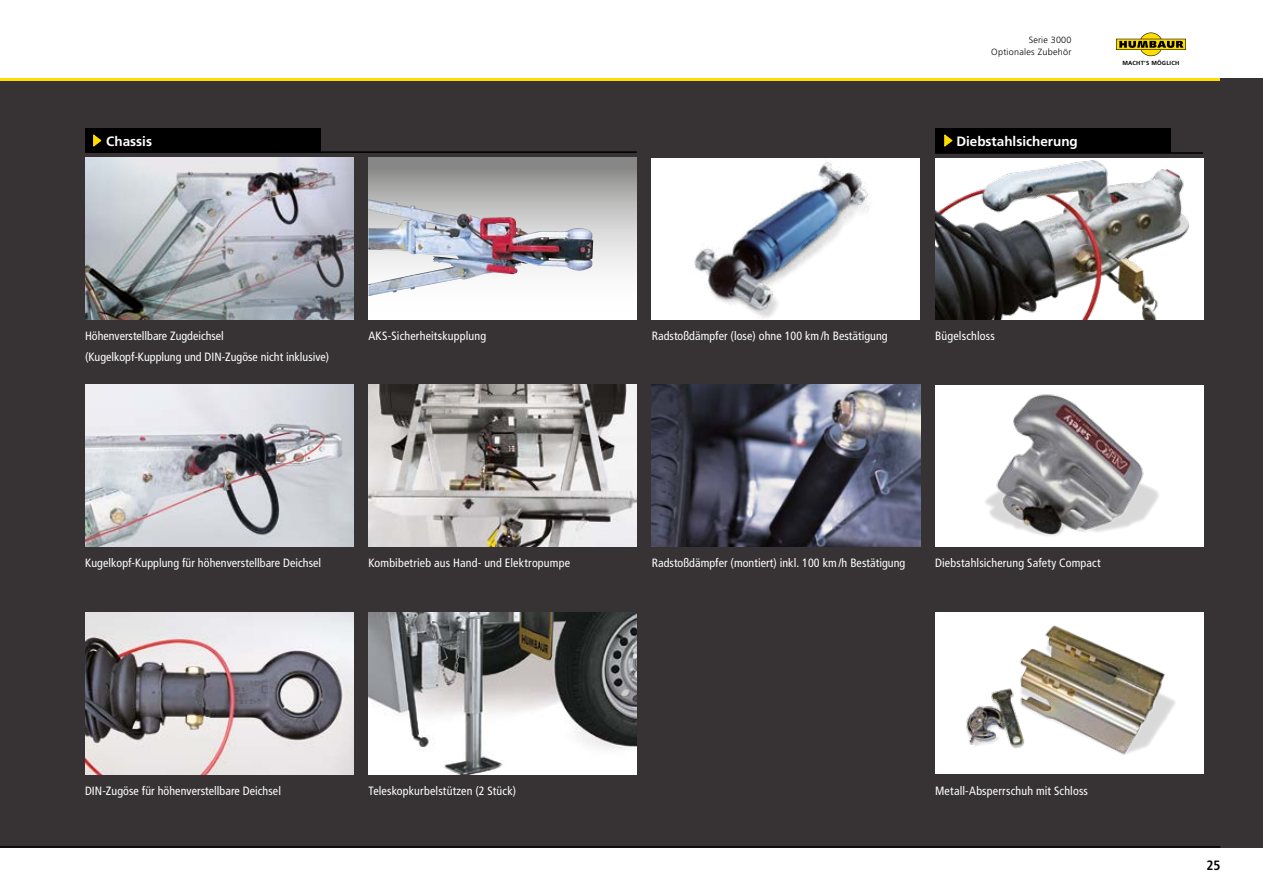
<style>
.page{position:relative;width:1263px;height:893px;background:#fff}
.page>*{position:absolute;margin:0;border:0;box-sizing:border-box;transform-origin:0 0}
.t1{font:13.5px "Frutiger LT 65 Bd";color:#fff}
.t2{font:13.5px "Frutiger LT 67 Bd Cn";color:#000}
.t3{font:12px/21px "Frutiger LT 57 Cn";letter-spacing:.005em;color:#fff}
.t4{font:9px/12px "Frutiger LT 45 Lt";letter-spacing:.03em;color:#000;text-align:right}
.t5{font:700 5.85px "Frutiger";letter-spacing:.035em;color:#000}
</style>
<div class="page">
<div style="left:0;top:78px;width:1263px;height:770px;background:#373334"></div>
<hr style="left:85px;top:151px;width:552px;height:2px;background:#000">
<div style="left:85px;top:128px;width:235px;height:25px;background:#000"></div>
<svg style="left:93px;top:134px;width:8px;height:13px"></svg>
<img style="left:85px;top:158px;width:268px;height:162px">
<img style="left:85px;top:385px;width:268px;height:162px">
<img style="left:85px;top:612px;width:268px;height:162px">
<svg style="left:368px;top:158px;width:269px;height:162px;background:#c5c5c5"></svg>
<img style="left:368px;top:199px;width:225px;height:97px">
<img style="left:368px;top:612px;width:269px;height:162px">
<img style="left:652px;top:158px;width:268px;height:162px">
<img style="left:368px;top:385px;width:269px;height:162px">
<img style="left:935px;top:158px;width:268px;height:162px">
<img style="left:652px;top:385px;width:268px;height:162px">
<div style="left:935px;top:385px;width:268px;height:162px;background:#fff"></div>
<img style="left:985px;top:394px;width:174px;height:142px">
<hr style="left:935px;top:152px;width:268px;height:2px;background:#000">
<div style="left:935px;top:128px;width:235px;height:25px;background:#000"></div>
<svg style="left:944px;top:134px;width:8px;height:13px"></svg>
<div style="left:935px;top:612px;width:268px;height:162px;background:#fff"></div>
<img style="left:966px;top:625px;width:209px;height:130px">
<hr style="left:0;top:78px;width:1220px;height:3px;background:#fd0">
<hr style="left:0;top:846px;width:1220px;height:2px;background:#000">
<svg style="left:1116px;top:33px;width:70px;height:23px"></svg>
<p class="t4" style="left:991px;top:34px;width:82px">Serie 3000<br>Optionales Zubehör</p>
<p class="t5" style="left:1122px;top:59px;width:59px">MACHT’S MÖGLICH</p>
<p class="t1" style="left:106px;top:133px;width:47px">Chassis</p>
<p class="t1" style="left:956px;top:133px;width:123px">Diebstahlsicherung</p>
<p class="t3" style="left:85px;top:325px;width:246px">Höhenverstellbare Zugdeichsel<br>(Kugelkopf-Kupplung und DIN-Zugöse nicht inklusive)</p>
<p class="t3" style="left:368px;top:325px;width:119px">AKS-Sicherheitskupplung</p>
<p class="t3" style="left:652px;top:325px;width:237px">Radstoßdämpfer (lose) ohne 100 km/h Bestätigung</p>
<p class="t3" style="left:935px;top:325px;width:61px">Bügelschloss</p>
<p class="t3" style="left:85px;top:552px;width:238px">Kugelkopf-Kupplung für höhenverstellbare Deichsel</p>
<p class="t3" style="left:368px;top:552px;width:203px">Kombibetrieb aus Hand- und Elektropumpe</p>
<p class="t3" style="left:652px;top:552px;width:255px">Radstoßdämpfer (montiert) inkl. 100 km/h Bestätigung</p>
<p class="t3" style="left:935px;top:552px;width:167px">Diebstahlsicherung Safety Compact</p>
<p class="t3" style="left:85px;top:780px;width:197px">DIN-Zugöse für höhenverstellbare Deichsel</p>
<p class="t3" style="left:368px;top:780px;width:149px">Teleskopkurbelstützen (2 Stück)</p>
<p class="t3" style="left:935px;top:780px;width:154px">Metall-Absperrschuh mit Schloss</p>
<p class="t2" style="left:1206px;top:857px;width:16px">25</p>
</div>
